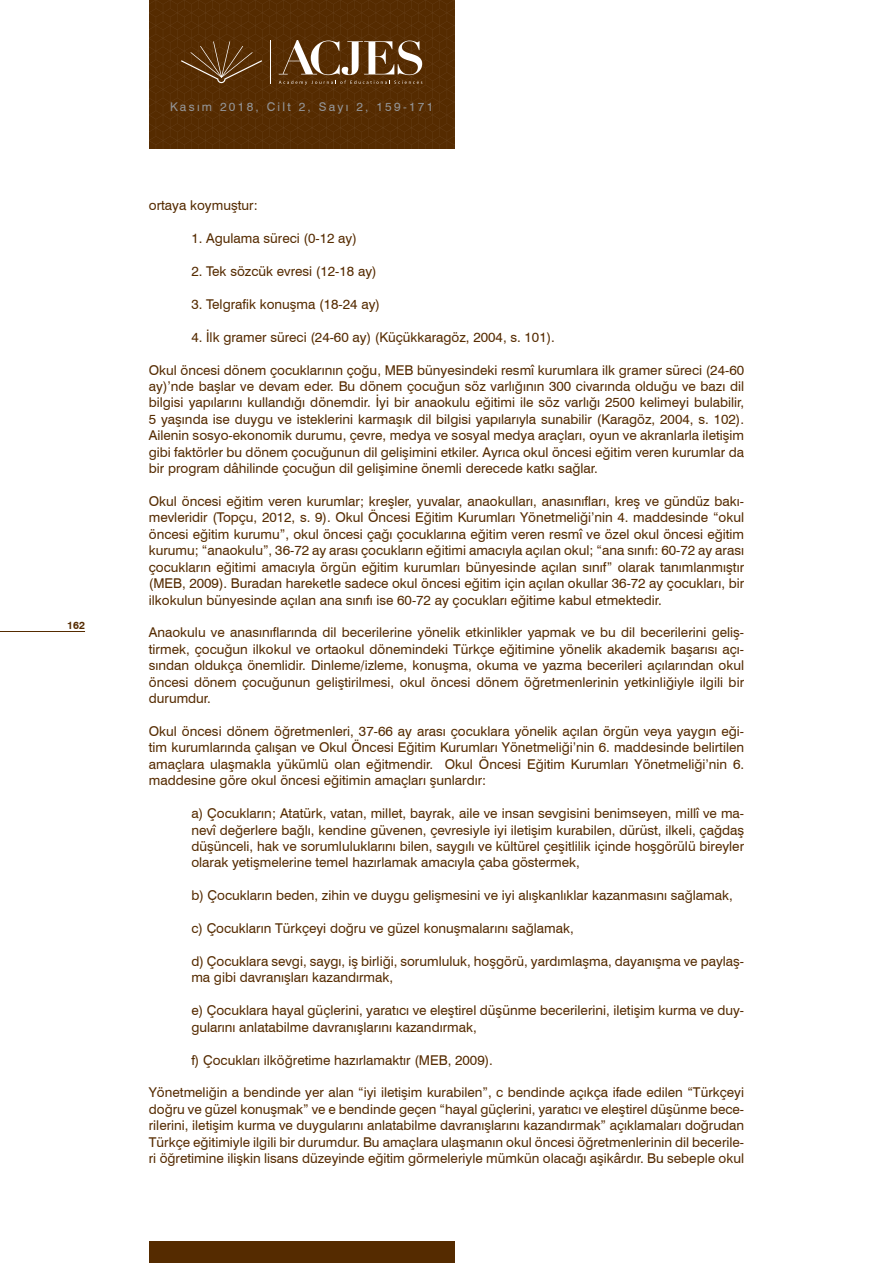
<style>
.page{position:relative;width:893px;height:1263px;background:#fff}
.page>*{position:absolute;margin:0;border:0;box-sizing:border-box;transform-origin:0 0}
.t1{font:13.5px/16.5px "Swiss 721 BT";color:#552b00;text-align:justify}
.t2{font:12px "Swiss 721 BT";letter-spacing:.19em;color:#939598}
.t3{font:12px "Swiss 721 BT";letter-spacing:.21em;color:#939598}
.t4{font:700 10.5px "Swiss 721 BT";color:#552b00}
</style>
<div class="page">
<div style="left:149px;top:1242px;width:306px;height:21px;background:#552b00"></div>
<svg style="left:149px;top:0;width:306px;height:149px;background:#5d350d"></svg>
<hr style="left:0;top:631px;width:85px;height:1px;background:#552b00">
<p class="t4" style="left:67px;top:618px;width:19px">162</p>
<p class="t2" style="left:170px;top:98px;width:265px">Kasım 2018, Cilt 2, Sayı 2, 159-171</p>
<p class="t3" style="left:182px;top:98px;width:240px">Eylül 2017, Cilt 1, Sayı 1, 1-20</p>
<p class="t1" style="left:149px;top:197px;width:110px">ortaya koymuştur:</p>
<p class="t1" style="left:191px;top:230px;width:167px">1. Agulama süreci (0-12 ay)</p>
<p class="t1" style="left:191px;top:262px;width:187px">2. Tek sözcük evresi (12-18 ay)</p>
<p class="t1" style="left:191px;top:295px;width:190px">3. Telgrafik konuşma (18-24 ay)</p>
<p class="t1" style="left:191px;top:328px;width:365px">4. İlk gramer süreci (24-60 ay) (Küçükkaragöz, 2004, s. 101).</p>
<p class="t1" style="left:149px;top:361px;width:597px">Okul öncesi dönem çocuklarının çoğu, MEB bünyesindeki resmî kurumlara ilk gramer süreci (24-60 ay)’nde başlar ve devam eder. Bu dönem çocuğun söz varlığının 300 civarında olduğu ve bazı dil bilgisi yapılarını kullandığı dönemdir. İyi bir anaokulu eğitimi ile söz varlığı 2500 kelimeyi bulabilir, 5 yaşında ise duygu ve isteklerini karmaşık dil bilgisi yapılarıyla sunabilir (Karagöz, 2004, s. 102).<br>Ailenin sosyo-ekonomik durumu, çevre, medya ve sosyal medya araçları, oyun ve akranlarla iletişim gibi faktörler bu dönem çocuğunun dil gelişimini etkiler. Ayrıca okul öncesi eğitim veren kurumlar da bir program dâhilinde çocuğun dil gelişimine önemli derecede katkı sağlar.</p>
<p class="t1" style="left:149px;top:492px;width:597px">Okul öncesi eğitim veren kurumlar; kreşler, yuvalar, anaokulları, anasınıfları, kreş ve gündüz bakı&shy;mevleridir (Topçu, 2012, s. 9). Okul Öncesi Eğitim Kurumları Yönetmeliği’nin 4. maddesinde “okul öncesi eğitim kurumu”, okul öncesi çağı çocuklarına eğitim veren resmî ve özel okul öncesi eğitim kurumu; “anaokulu”, 36-72 ay arası çocukların eğitimi amacıyla açılan okul; “ana sınıfı: 60-72 ay arası çocukların eğitimi amacıyla örgün eğitim kurumları bünyesinde açılan sınıf” olarak tanımlanmıştır (MEB, 2009). Buradan hareketle sadece okul öncesi eğitim için açılan okullar 36-72 ay çocukları, bir ilkokulun bünyesinde açılan ana sınıfı ise 60-72 ay çocukları eğitime kabul etmektedir.</p>
<p class="t1" style="left:149px;top:624px;width:597px">Anaokulu ve anasınıflarında dil becerilerine yönelik etkinlikler yapmak ve bu dil becerilerini geliş&shy;tirmek, çocuğun ilkokul ve ortaokul dönemindeki Türkçe eğitimine yönelik akademik başarısı açı&shy;sından oldukça önemlidir. Dinleme/izleme, konuşma, okuma ve yazma becerileri açılarından okul öncesi dönem çocuğunun geliştirilmesi, okul öncesi dönem öğretmenlerinin yetkinliğiyle ilgili bir durumdur.</p>
<p class="t1" style="left:149px;top:722px;width:597px">Okul öncesi dönem öğretmenleri, 37-66 ay arası çocuklara yönelik açılan örgün veya yaygın eği&shy;tim kurumlarında çalışan ve Okul Öncesi Eğitim Kurumları Yönetmeliği’nin 6. maddesinde belirtilen amaçlara ulaşmakla yükümlü olan eğitmendir. Okul Öncesi Eğitim Kurumları Yönetmeliği’nin 6. maddesine göre okul öncesi eğitimin amaçları şunlardır:</p>
<p class="t1" style="left:191px;top:804px;width:554px">a) Çocukların; Atatürk, vatan, millet, bayrak, aile ve insan sevgisini benimseyen, millî ve ma&shy;nevî değerlere bağlı, kendine güvenen, çevresiyle iyi iletişim kurabilen, dürüst, ilkeli, çağdaş düşünceli, hak ve sorumluluklarını bilen, saygılı ve kültürel çeşitlilik içinde hoşgörülü bireyler olarak yetişmelerine temel hazırlamak amacıyla çaba göstermek,</p>
<p class="t1" style="left:191px;top:887px;width:543px">b) Çocukların beden, zihin ve duygu gelişmesini ve iyi alışkanlıklar kazanmasını sağlamak,</p>
<p class="t1" style="left:191px;top:919px;width:384px">c) Çocukların Türkçeyi doğru ve güzel konuşmalarını sağlamak,</p>
<p class="t1" style="left:191px;top:952px;width:554px">d) Çocuklara sevgi, saygı, iş birliği, sorumluluk, hoşgörü, yardımlaşma, dayanışma ve paylaş&shy;ma gibi davranışları kazandırmak,</p>
<p class="t1" style="left:191px;top:1002px;width:554px">e) Çocuklara hayal güçlerini, yaratıcı ve eleştirel düşünme becerilerini, iletişim kurma ve duy&shy;gularını anlatabilme davranışlarını kazandırmak,</p>
<p class="t1" style="left:191px;top:1051px;width:303px">f) Çocukları ilköğretime hazırlamaktır (MEB, 2009).</p>
<p class="t1" style="left:149px;top:1084px;width:597px">Yönetmeliğin a bendinde yer alan “iyi iletişim kurabilen”, c bendinde açıkça ifade edilen “Türkçeyi doğru ve güzel konuşmak” ve e bendinde geçen “hayal güçlerini, yaratıcı ve eleştirel düşünme bece&shy;rilerini, iletişim kurma ve duygularını anlatabilme davranışlarını kazandırmak” açıklamaları doğrudan Türkçe eğitimiyle ilgili bir durumdur. Bu amaçlara ulaşmanın okul öncesi öğretmenlerinin dil becerile&shy;ri öğretimine ilişkin lisans düzeyinde eğitim görmeleriyle mümkün olacağı aşikârdır. Bu sebeple okul</p>
</div>
